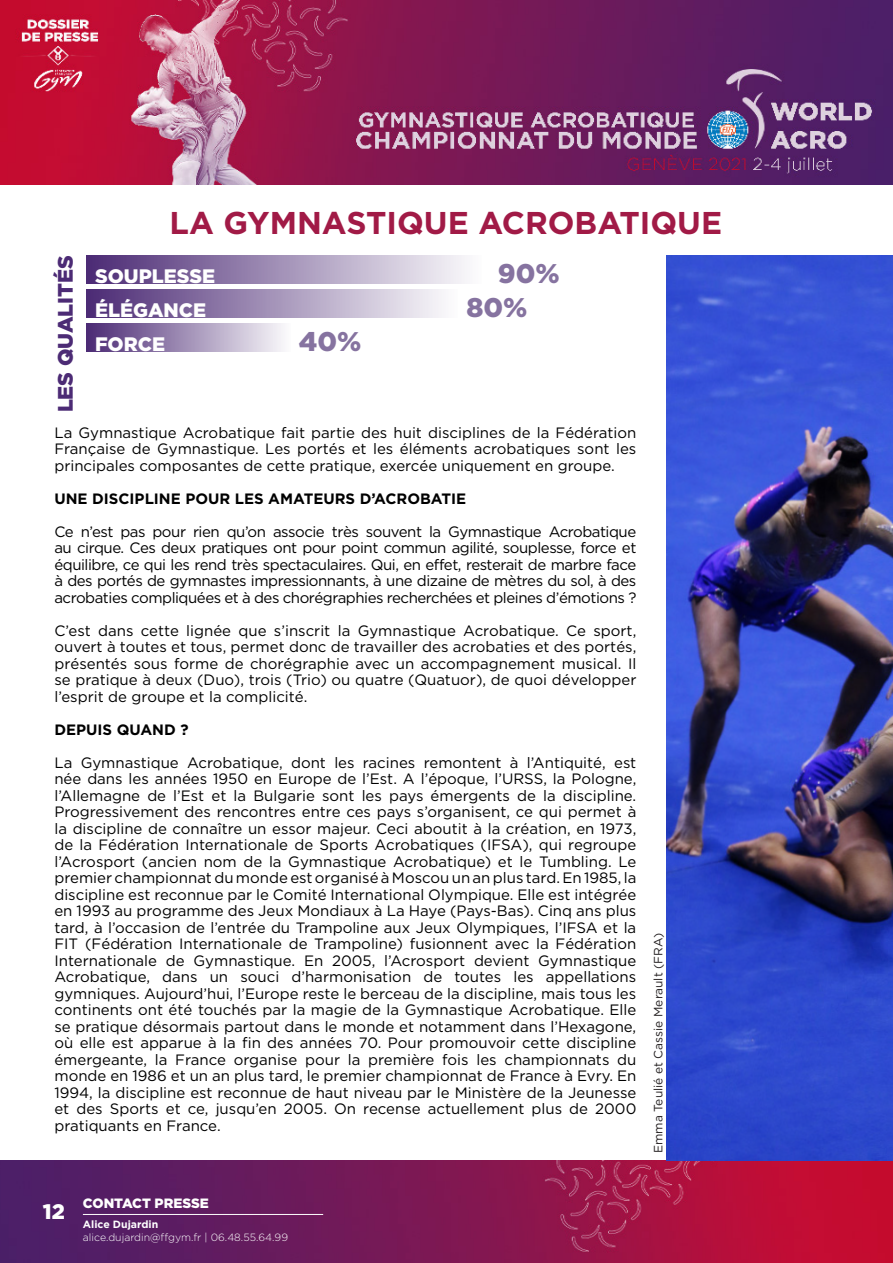
<style>
.page{position:relative;width:893px;height:1263px;background:#fff}
.page>*{position:absolute;margin:0;border:0;box-sizing:border-box;transform-origin:0 0}
.t1{font:700 31.5px "Gotham HTF";color:#a11a46}
.t2{font:900 27px "Gotham HTF";color:#8673a0}
.t3{font:900 21px "Gotham HTF";color:#4c2b75}
.t4{font:900 21px "Gotham HTF";color:#fff}
.t5{font:900 19.5px/34px "Gotham HTF";color:#fff}
.t6{font:15px/16.5px "Gotham HTF";color:#000;text-align:justify}
.Sous-titre_1{font:700 15px "Gotham HTF";color:#000}
.t7{font:900 13.5px "Gotham HTF";color:#fff}
.t8{font:12px "Gotham HTF";color:#231f20}
.t9{font:300 10.5px "Gotham HTF";color:#fff}
.t10{font:700 10.5px "Gotham HTF";color:#fff}
</style>
<div class="page">
<img style="left:0;top:1161px;width:893px;height:102px">
<img style="left:0;top:0;width:893px;height:184px">
<hr style="left:83px;top:1214px;width:240px;height:1px;background:#fff">
<div style="left:86px;top:289px;width:372px;height:28px;background:linear-gradient(to right,#4b2a74,#fdfcfd)"></div>
<div style="left:86px;top:323px;width:205px;height:28px;background:linear-gradient(to right,#4b2a74,#fcfcfd)"></div>
<div style="left:86px;top:255px;width:396px;height:28px;background:linear-gradient(to right,#4b2a74,#fcfcfd)"></div>
<img style="left:666px;top:256px;width:227px;height:905px">
<p class="t1" style="left:170px;top:204px;width:554px">LA GYMNASTIQUE ACROBATIQUE</p>
<p class="t3" style="left:53px;top:412px;width:159px;rotate:-90deg">LES QUALITÉS</p>
<p class="t6" style="left:54px;top:424px;width:583px">La Gymnastique Acrobatique fait partie des huit disciplines de la Fédération Française de Gymnastique. Les portés et les éléments acrobatiques sont les principales composantes de cette pratique, exercée uniquement en groupe.</p>
<p class="Sous-titre_1" style="left:54px;top:490px;width:413px">UNE DISCIPLINE POUR LES AMATEURS D’ACROBATIE</p>
<p class="t6" style="left:54px;top:523px;width:583px">Ce n’est pas pour rien qu’on associe très souvent la Gymnastique Acrobatique au cirque. Ces deux pratiques ont pour point commun agilité, souplesse, force et équilibre, ce qui les rend très spectaculaires. Qui, en effet, resterait de marbre face à des portés de gymnastes impressionnants, à une dizaine de mètres du sol, à des acrobaties compliquées et à des chorégraphies recherchées et pleines d’émotions ?</p>
<p class="t6" style="left:54px;top:622px;width:583px">C’est dans cette lignée que s’inscrit la Gymnastique Acrobatique. Ce sport, ouvert à toutes et tous, permet donc de travailler des acrobaties et des portés, présentés sous forme de chorégraphie avec un accompagnement musical. Il se pratique à deux (Duo), trois (Trio) ou quatre (Quatuor), de quoi développer l’esprit de groupe et la complicité.</p>
<p class="Sous-titre_1" style="left:54px;top:721px;width:136px">DEPUIS QUAND ?</p>
<p class="t6" style="left:54px;top:754px;width:583px">La Gymnastique Acrobatique, dont les racines remontent à l’Antiquité, est née dans les années 1950 en Europe de l’Est. A l’époque, l’URSS, la Pologne, l’Allemagne de l’Est et la Bulgarie sont les pays émergents de la discipline.<br>Progressivement des rencontres entre ces pays s’organisent, ce qui permet à la discipline de connaître un essor majeur. Ceci aboutit à la création, en 1973, de la Fédération Internationale de Sports Acrobatiques (IFSA), qui regroupe l’Acrosport (ancien nom de la Gymnastique Acrobatique) et le Tumbling. Le premier championnat du monde est organisé à Moscou un an plus tard. En 1985, la discipline est reconnue par le Comité International Olympique. Elle est intégrée en 1993 au programme des Jeux Mondiaux à La Haye (Pays-Bas). Cinq ans plus tard, à l’occasion de l’entrée du Trampoline aux Jeux Olympiques, l’IFSA et la FIT (Fédération Internationale de Trampoline) fusionnent avec la Fédération Internationale de Gymnastique. En 2005, l’Acrosport devient Gymnastique Acrobatique, dans un souci d’harmonisation de toutes les appellations gymniques. Aujourd’hui, l’Europe reste le berceau de la discipline, mais tous les continents ont été touchés par la magie de la Gymnastique Acrobatique. Elle se pratique désormais partout dans le monde et notamment dans l’Hexagone, où elle est apparue à la fin des années 70. Pour promouvoir cette discipline émergeante, la France organise pour la première fois les championnats du monde en 1986 et un an plus tard, le premier championnat de France à Evry. En 1994, la discipline est reconnue de haut niveau par le Ministère de la Jeunesse et des Sports et ce, jusqu’en 2005. On recense actuellement plus de 2000 pratiquants en France.</p>
<p class="t2" style="left:498px;top:258px;width:63px">90%</p>
<h3 class="t5" style="left:95px;top:259px;width:122px">SOUPLESSE</h3>
<p class="t2" style="left:467px;top:292px;width:62px">80%</p>
<h3 class="t5" style="left:95px;top:293px;width:113px">ÉLÉGANCE<br>FORCE</h3>
<p class="t2" style="left:299px;top:326px;width:64px">40%</p>
<p class="t8" style="left:652px;top:1153px;width:222px;rotate:-90deg">Emma Teulié et Cassie Merault (FRA)</p>
<h3 class="t4" style="left:43px;top:1199px;width:23px">12</h3>
<p class="t7" style="left:83px;top:1195px;width:127px">CONTACT PRESSE</p>
<p class="t10" style="left:83px;top:1218px;width:77px">Alice Dujardin</p>
<p class="t9" style="left:83px;top:1231px;width:207px">alice.dujardin@ffgym.fr | 06.48.55.64.99</p>
</div>
